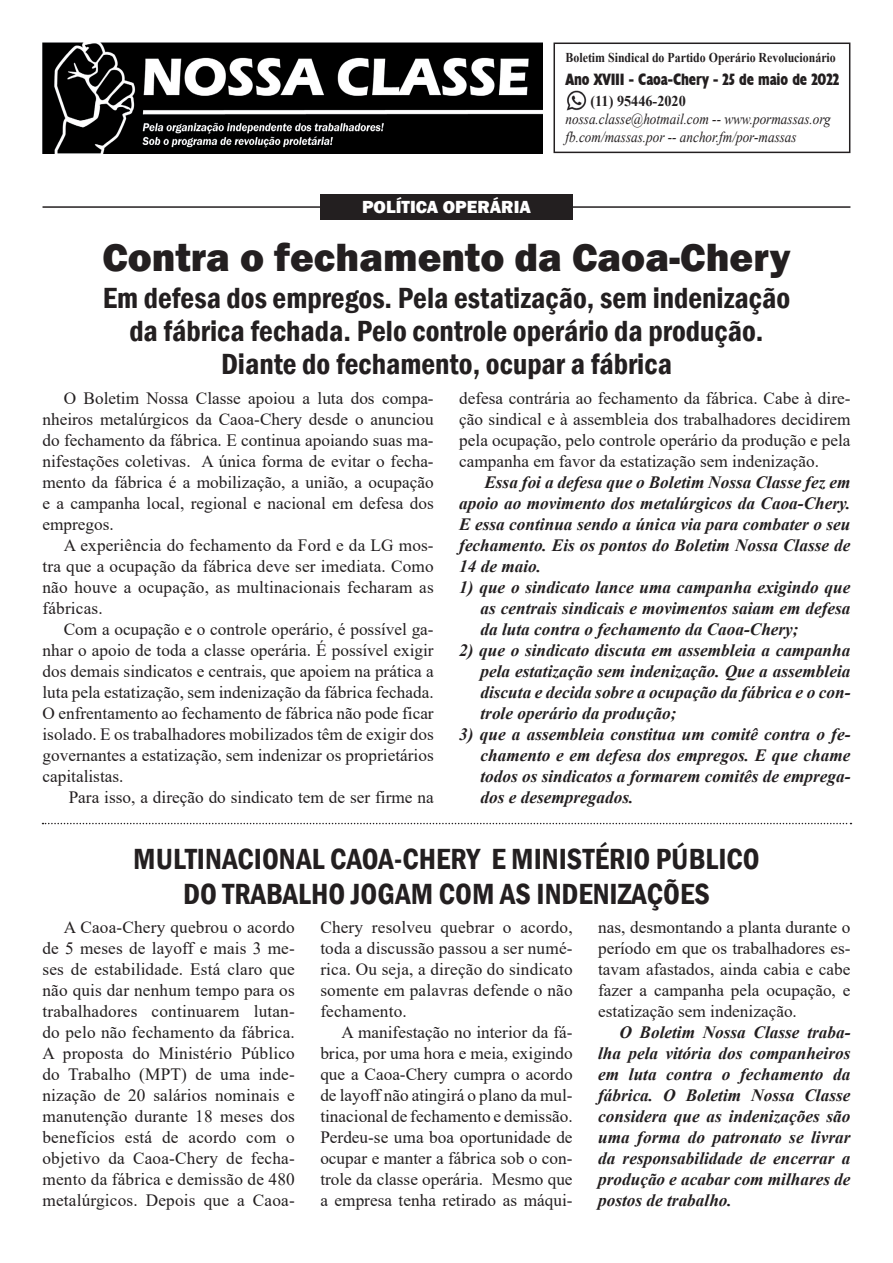
<style>
.page{position:relative;width:893px;height:1263px;background:#fff}
.page>*{position:absolute;margin:0;border:0;box-sizing:border-box;transform-origin:0 0}
.t1{font:800 40.5px "Franklin Gothic";color:#231f20}
.t2{font:600 condensed 30px/33px "Franklin Gothic";color:#231f20;text-align:center}
.t3{font:800 18px "Franklin Gothic";color:#fff}
.t4{font:17.25px/21px "Times New Roman";color:#231f20;text-align:justify}
.t5{font:italic 700 17.25px/21px "Times New Roman";color:#231f20;text-align:justify}
.t6{font:700 condensed 16.5px "Humanist 521 BT Xtra";letter-spacing:-.01em;color:#231f20;scale:.91 1}
.t7{font:italic 15px/18px "Times New Roman";color:#231f20;scale:.88 1}
.t8{font:700 15px "Times New Roman";color:#231f20;scale:.95 1}
.t9{font:700 13.5px "Times New Roman";color:#231f20;scale:.88 1}
</style>
<div class="page">
<hr style="left:43px;top:206px;width:807px;height:2px;background:#231f20">
<img style="left:43px;top:43px;width:499px;height:111px">
<div style="left:320px;top:194px;width:253px;height:26px;background:#231f20"></div>
<div style="left:553px;top:43px;width:297px;height:110px;border:2px solid #231f20"></div>
<img style="left:566px;top:90px;width:21px;height:21px">
<svg style="left:43px;top:823px;width:808px;height:1px"></svg>
<p class="t3" style="left:362px;top:195px;width:170px">Política operária</p>
<p class="t9" style="left:566px;top:48px;width:309px">Boletim Sindical do Partido Operário Revolucionário</p>
<p class="t6" style="left:566px;top:69px;width:302px">Ano XVIII - Caoa-Chery - 25 de maio de 2022</p>
<p class="t8" style="left:590px;top:90px;width:102px">(11) 95446-2020</p>
<p class="t7" style="left:566px;top:109px;width:303px">nossa.classe@hotmail.com -- www.pormassas.org fb.com/massas.por -- anchor.fm/por-massas</p>
<h1 class="t1" style="left:102px;top:231px;width:689px">Contra o fechamento da Caoa-Chery</h1>
<h2 class="t2" style="left:103px;top:281px;width:689px">Em defesa dos empregos. Pela estatização, sem indenização da fábrica fechada. Pelo controle operário da produção.<br>Diante do fechamento, ocupar a fábrica</h2>
<p class="t4" style="left:43px;top:387px;width:393px;text-indent:21px">O Boletim Nossa Classe apoiou a luta dos compa&shy;nheiros metalúrgicos da Caoa-Chery desde o anunciou do fechamento da fábrica. E continua apoiando suas ma&shy;nifestações coletivas. A única forma de evitar o fecha&shy;mento da fábrica é a mobilização, a união, a ocupação e a campanha local, regional e nacional em defesa dos empregos.</p>
<p class="t4" style="left:43px;top:534px;width:393px;text-indent:21px">A experiência do fechamento da Ford e da LG mos&shy;tra que a ocupação da fábrica deve ser imediata. Como não houve a ocupação, as multinacionais fecharam as fábricas.</p>
<p class="t4" style="left:43px;top:618px;width:393px;text-indent:21px">Com a ocupação e o controle operário, é possível ga&shy;nhar o apoio de toda a classe operária. É possível exigir dos demais sindicatos e centrais, que apoiem na prática a luta pela estatização, sem indenização da fábrica fechada.<br>O enfrentamento ao fechamento de fábrica não pode ficar isolado. E os trabalhadores mobilizados têm de exigir dos governantes a estatização, sem indenizar os proprietários capitalistas.</p>
<p class="t4" style="left:69px;top:786px;width:366px">Para isso, a direção do sindicato tem de ser firme na</p>
<p class="t4" style="left:459px;top:387px;width:393px">defesa contrária ao fechamento da fábrica. Cabe à dire&shy;ção sindical e à assembleia dos trabalhadores decidirem pela ocupação, pelo controle operário da produção e pela campanha em favor da estatização sem indenização.</p>
<p class="t5" style="left:459px;top:471px;width:393px;text-indent:25px">Essa foi a defesa que o Boletim Nossa Classe fez em apoio ao movimento dos metalúrgicos da Caoa-Chery.<br>E essa continua sendo a única via para combater o seu fechamento. Eis os pontos do Boletim Nossa Classe de 14 de maio.</p>
<p class="t5" style="left:480px;top:576px;width:371px;text-indent:-21px">1) que o sindicato lance uma campanha exigindo que as centrais sindicais e movimentos saiam em defesa da luta contra o fechamento da Caoa-Chery;</p>
<p class="t5" style="left:480px;top:639px;width:371px;text-indent:-21px">2) que o sindicato discuta em assembleia a campanha pela estatização sem indenização. Que a assembleia discuta e decida sobre a ocupação da fábrica e o con&shy;trole operário da produção;</p>
<p class="t5" style="left:480px;top:723px;width:371px;text-indent:-21px">3) que a assembleia constitua um comitê contra o fe&shy;chamento e em defesa dos empregos. E que chame todos os sindicatos a formarem comitês de emprega&shy;dos e desempregados.</p>
<h2 class="t2" style="left:133px;top:842px;width:628px;line-height:34.5px">Multinacional Caoa-Chery e Ministério Público do Trabalho jogam com as indenizações</h2>
<p class="t4" style="left:43px;top:916px;width:254px;text-indent:21px">A Caoa-Chery quebrou o acordo de 5 meses de layoff e mais 3 me&shy;ses de estabilidade. Está claro que não quis dar nenhum tempo para os trabalhadores continuarem lutan&shy;do pelo não fechamento da fábrica.<br>A proposta do Ministério Público do Trabalho (MPT) de uma inde&shy;nização de 20 salários nominais e manutenção durante 18 meses dos benefícios está de acordo com o objetivo da Caoa-Chery de fecha&shy;mento da fábrica e demissão de 480 metalúrgicos. Depois que a Caoa-</p>
<p class="t4" style="left:320px;top:916px;width:254px">Chery resolveu quebrar o acordo, toda a discussão passou a ser numé&shy;rica. Ou seja, a direção do sindicato somente em palavras defende o não fechamento.</p>
<p class="t4" style="left:598px;top:916px;width:254px">nas, desmontando a planta durante o período em que os trabalhadores es&shy;tavam afastados, ainda cabia e cabe fazer a campanha pela ocupação, e estatização sem indenização.</p>
<p class="t5" style="left:598px;top:1021px;width:254px;text-indent:21px">O Boletim Nossa Classe traba&shy;lha pela vitória dos companheiros em luta contra o fechamento da fábrica. O Boletim Nossa Classe considera que as indenizações são uma forma do patronato se livrar da responsabilidade de encerrar a produção e acabar com milhares de postos de trabalho.</p>
<p class="t4" style="left:320px;top:1021px;width:254px;text-indent:21px">A manifestação no interior da fá&shy;brica, por uma hora e meia, exigindo que a Caoa-Chery cumpra o acordo de layoff não atingirá o plano da mul&shy;tinacional de fechamento e demissão.<br>Perdeu-se uma boa oportunidade de ocupar e manter a fábrica sob o con&shy;trole da classe operária. Mesmo que a empresa tenha retirado as máqui-</p>
</div>
